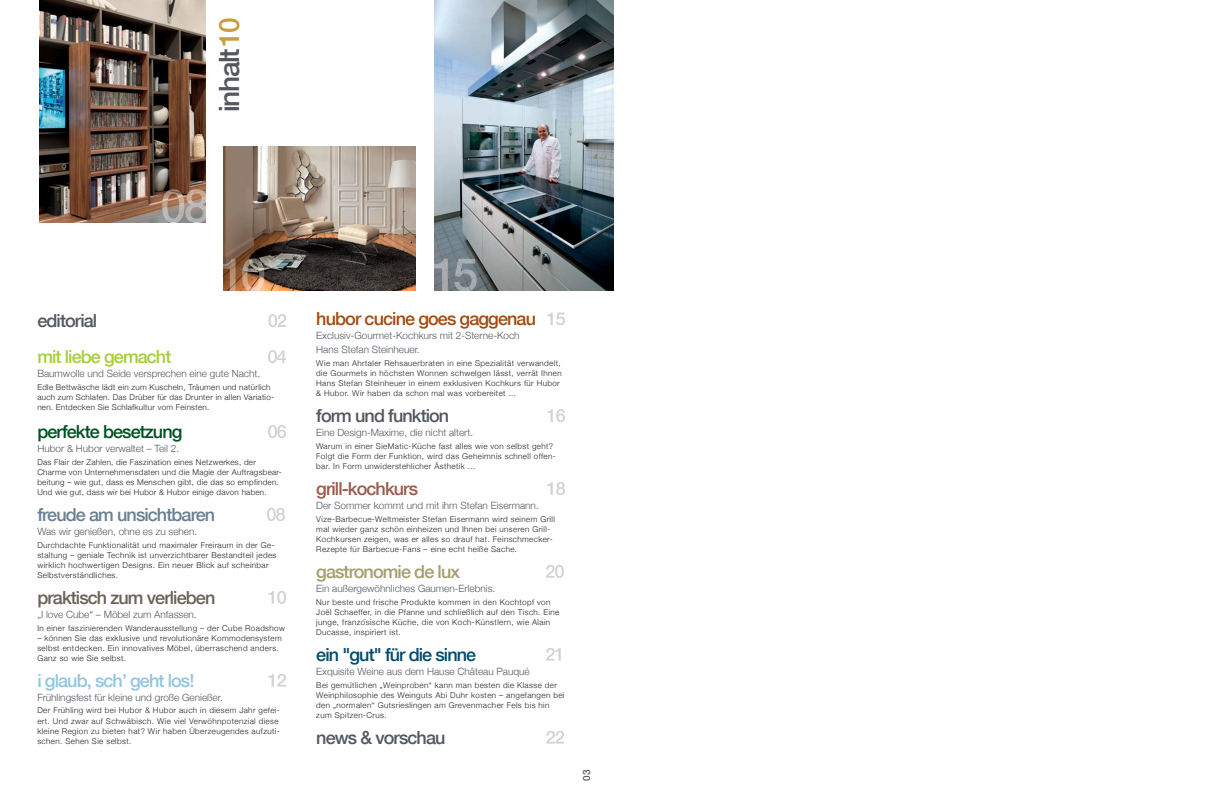
<style>
.page{position:relative;width:1209px;height:804px;background:#fff}
.page>*{position:absolute;margin:0;border:0;box-sizing:border-box;transform-origin:0 0}
.t1{font:500 28px "Helvetica Neue";letter-spacing:-.05em;color:#535860}
.t2{font:500 18px "Helvetica Neue";letter-spacing:-.05em;color:#535860}
.t3{font:500 18px "Helvetica Neue";letter-spacing:-.05em;color:#a34b11}
.t4{font:500 18px "Helvetica Neue";letter-spacing:-.05em;color:#686258}
.t5{font:500 18px "Helvetica Neue";letter-spacing:-.05em;color:#6a7f92}
.t6{font:500 18px "Helvetica Neue";letter-spacing:-.05em;color:#93c5e1}
.t7{font:500 18px "Helvetica Neue";letter-spacing:-.05em;color:#004b6c}
.t8{font:500 18px "Helvetica Neue";letter-spacing:-.05em;color:#005121}
.t9{font:500 18px "Helvetica Neue";letter-spacing:-.05em;color:#a29f6f}
.t10{font:500 18px "Helvetica Neue";letter-spacing:-.05em;color:#a6ce39}
.t11{font:500 18px "Helvetica Neue";letter-spacing:-.05em;color:#9a5b4e}
.t12{font:300 10px/13.8px "Helvetica Neue";color:#535860}
.t13{font:500 10px "Helvetica Neue";color:#535860}
.t14{font:300 8px/10px "Helvetica Neue";letter-spacing:.05em;color:#231f20}
.s1{color:#c79f3f}
</style>
<div class="page">
<img style="left:223px;top:147px;width:193px;height:144px">
<img style="left:39px;top:0;width:166px;height:222px">
<svg style="left:268px;top:314px;width:18px;height:13px"></svg>
<svg style="left:268px;top:350px;width:18px;height:13px"></svg>
<svg style="left:268px;top:425px;width:18px;height:13px"></svg>
<svg style="left:267px;top:508px;width:18px;height:13px"></svg>
<svg style="left:268px;top:591px;width:18px;height:12px"></svg>
<svg style="left:268px;top:674px;width:18px;height:12px"></svg>
<svg style="left:547px;top:312px;width:18px;height:13px"></svg>
<svg style="left:547px;top:409px;width:18px;height:13px"></svg>
<svg style="left:547px;top:482px;width:18px;height:13px"></svg>
<svg style="left:546px;top:565px;width:18px;height:12px"></svg>
<svg style="left:546px;top:648px;width:14px;height:12px"></svg>
<svg style="left:546px;top:731px;width:18px;height:12px"></svg>
<img style="left:223px;top:259px;width:12px;height:32px">
<img style="left:242px;top:258px;width:22px;height:33px">
<svg style="left:162px;top:189px;width:44px;height:34px"></svg>
<img style="left:162px;top:189px;width:43px;height:33px">
<img style="left:434px;top:1px;width:179px;height:290px">
<img style="left:434px;top:259px;width:14px;height:32px">
<img style="left:454px;top:259px;width:23px;height:32px">
<h1 class="t1" style="left:212px;top:112px;width:96px;rotate:-90deg">inhalt<span class="s1">10</span></h1>
<h2 class="t2" style="left:37px;top:309px;width:61px">editorial</h2>
<h2 class="t10" style="left:37px;top:345px;width:135px">mit liebe gemacht</h2>
<p class="t12" style="left:37px;top:366px;width:224px">Baumwolle und Seide versprechen eine gute Nacht.</p>
<p class="t14" style="left:37px;top:381px;width:238px">Edle Bettwäsche lädt ein zum Kuscheln, Träumen und natürlich auch zum Schlafen. Das Drüber für das Drunter in allen Variatio&shy;nen. Entdecken Sie Schlafkultur vom Feinsten.</p>
<h2 class="t8" style="left:37px;top:420px;width:147px">perfekte besetzung</h2>
<p class="t12" style="left:37px;top:441px;width:143px">Hubor &amp; Hubor verwaltet – Teil 2.</p>
<p class="t14" style="left:37px;top:456px;width:246px">Das Flair der Zahlen, die Faszination eines Netzwerkes, der Charme von Unternehmensdaten und die Magie der Auftragsbear&shy;beitung – wie gut, dass es Menschen gibt, die das so empfinden.<br>Und wie gut, dass wir bei Hubor &amp; Hubor einige davon haben.</p>
<h2 class="t5" style="left:37px;top:503px;width:179px">freude am unsichtbaren</h2>
<p class="t12" style="left:37px;top:524px;width:161px">Was wir genießen, ohne es zu sehen.</p>
<p class="t14" style="left:37px;top:539px;width:241px">Durchdachte Funktionalität und maximaler Freiraum in der Ge&shy;staltung – geniale Technik ist unverzichtbarer Bestandteil jedes wirklich hochwertigen Designs. Ein neuer Blick auf scheinbar Selbstverständliches.</p>
<h2 class="t4" style="left:37px;top:586px;width:179px">praktisch zum verlieben</h2>
<p class="t12" style="left:37px;top:606px;width:161px">„I love Cube“ – Möbel zum Anfassen.</p>
<p class="t14" style="left:37px;top:622px;width:249px">In einer faszinierenden Wanderausstellung – der Cube Roadshow</p>
<p class="t14" style="left:37px;top:632px;width:246px">– können Sie das exklusive und revolutionäre Kommodensystem selbst entdecken. Ein innovatives Möbel, überraschend anders.<br>Ganz so wie Sie selbst.</p>
<h2 class="t6" style="left:37px;top:668px;width:158px">i glaub, sch’ geht los!</h2>
<p class="t12" style="left:37px;top:689px;width:187px">Frühlingsfest für kleine und große Genießer.</p>
<p class="t14" style="left:37px;top:705px;width:244px">Der Frühling wird bei Hubor &amp; Hubor auch in diesem Jahr gefei&shy;ert. Und zwar auf Schwäbisch. Wie viel Verwöhnpotenzial diese kleine Region zu bieten hat? Wir haben Überzeugendes aufzuti&shy;schen. Sehen Sie selbst.</p>
<h2 class="t3" style="left:316px;top:307px;width:221px">hubor cucine goes gaggenau</h2>
<p class="t12" style="left:316px;top:328px;width:205px">Exclusiv-Gourmet-Kochkurs mit 2-Sterne-Koch<br>Hans Stefan Steinheuer.</p>
<p class="t14" style="left:316px;top:357px;width:247px">Wie man Ahrtaler Rehsauerbraten in eine Spezialität verwandelt, die Gourmets in höchsten Wonnen schwelgen lässt, verrät Ihnen Hans Stefan Steinheuer in einem exklusiven Kochkurs für Hubor &amp; Hubor. Wir haben da schon mal was vorbereitet ...</p>
<h2 class="t2" style="left:316px;top:404px;width:134px">form und funktion</h2>
<p class="t12" style="left:316px;top:425px;width:158px">Eine Design-Maxime, die nicht altert.</p>
<p class="t14" style="left:316px;top:440px;width:241px">Warum in einer SieMatic-Küche fast alles wie von selbst geht?<br>Folgt die Form der Funktion, wird das Geheimnis schnell offen&shy;bar. In Form unwiderstehlicher Ästhetik ...</p>
<h2 class="t11" style="left:316px;top:477px;width:103px">grill-kochkurs</h2>
<p class="t12" style="left:316px;top:498px;width:224px">Der Sommer kommt und mit ihm Stefan Eisermann.</p>
<p class="t14" style="left:316px;top:513px;width:240px">Vize-Barbecue-Weltmeister Stefan Eisermann wird seinem Grill mal wieder ganz schön einheizen und Ihnen bei unseren Grill-Kochkursen zeigen, was er alles so drauf hat. Feinschmecker-Rezepte für Barbecue-Fans – eine echt heiße Sache.</p>
<h2 class="t9" style="left:316px;top:560px;width:145px">gastronomie de lux</h2>
<p class="t12" style="left:316px;top:581px;width:180px">Ein außergewöhnliches Gaumen-Erlebnis.</p>
<p class="t14" style="left:316px;top:596px;width:245px">Nur beste und frische Produkte kommen in den Kochtopf von Joël Schaeffer, in die Pfanne und schließlich auf den Tisch. Eine junge, französische Küche, die von Koch-Künstlern, wie Alain Ducasse, inspiriert ist.</p>
<h2 class="t7" style="left:316px;top:642px;width:161px">ein "gut" für die sinne</h2>
<p class="t12" style="left:316px;top:663px;width:215px">Exquisite Weine aus dem Hause Château Pauqué</p>
<p class="t14" style="left:316px;top:679px;width:250px">Bei gemütlichen „Weinproben“ kann man besten die Klasse der Weinphilosophie des Weinguts Abi Duhr kosten – angefangen bei den „normalen“ Gutsrieslingen am Grevenmacher Fels bis hin zum Spitzen-Crus.</p>
<h2 class="t2" style="left:316px;top:725px;width:131px">news &amp; vorschau</h2>
<p class="t13" style="left:580px;top:780px;width:13px;rotate:-90deg">03</p>
</div>
